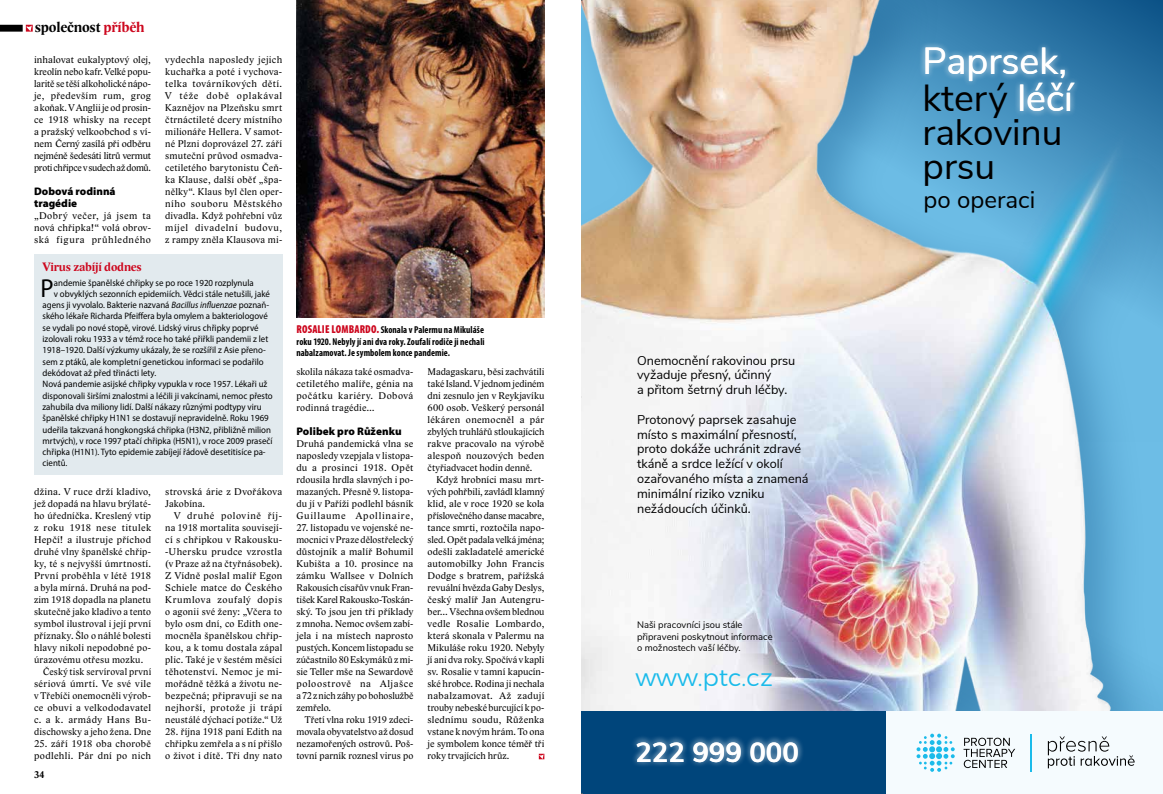
<style>
.page{position:relative;width:1163px;height:794px;background:#fff}
.page>*{position:absolute;margin:0;border:0;box-sizing:border-box;transform-origin:0 0}
.t1{font:37.6px "Nunito Sans";color:#000}
.t2{font:37.6px "Nunito Sans";color:#fff}
.t3{font:36.9px/33.9px "Nunito Sans";color:#000}
.t4{font:700 27.5px "Nunito Sans";color:#fff}
.t5{font:26.1px "Myriad Pro";color:#000;scale:.95 1}
.t6{font:300 24.2px "Montserrat";color:#1bbbea}
.t7{font:24px "Nunito Sans";color:#000}
.t8{font:700 15px "Lido STF";letter-spacing:-.01em;color:#000}
.t9{font:12.7px/14.8px "Nunito Sans";color:#000}
.t10{font:700 12.5px "Lido STF";letter-spacing:-.01em;color:#cd071e}
.t11{font:900 11px/12px "Myriad Pro";color:#000}
.t12{font:10px/12px "Lido STF";letter-spacing:.025em;color:#000;text-align:justify}
.t13{font:700 condensed 10px/11.4px "Myriad Pro";letter-spacing:.005em;color:#000;text-align:justify;scale:.95 1}
.t14{font:10px "Lido STF";letter-spacing:.045em;color:#000}
.t15{font:700 10px "Lido STF";color:#000}
.t16{font:9.4px/11.3px "Nunito Sans";color:#000}
.t17{font:9.3px "Myriad Pro";color:#000;scale:.95 1}
.s1{color:#cd071e}
.s2{font-style:italic}
.s3{font-weight:900;font-size:11.5px;color:#cd071e}
.s4{color:#fff}
</style>
<div class="page">
<div style="left:0;top:25px;width:23px;height:7px;background:#000"></div>
<svg style="left:26px;top:25px;width:7px;height:7px"></svg>
<img style="left:581px;top:0;width:581px;height:712px">
<div style="left:581px;top:712px;width:305px;height:82px;background:#00457b"></div>
<div style="left:629px;top:664px;width:148px;height:33px;background:#fff;opacity:.75"></div>
<div style="left:630px;top:735px;width:174px;height:33px;background:#fff;opacity:.75"></div>
<div style="left:886px;top:712px;width:276px;height:82px;background:#f5fbfe"></div>
<svg style="left:963px;top:737px;width:52px;height:31px"></svg>
<hr style="left:1030px;top:734px;width:1px;height:38px;background:#1bbbea">
<svg style="left:916px;top:733px;width:38px;height:39px"></svg>
<svg style="left:1047px;top:736px;width:87px;height:32px"></svg>
<div style="left:918px;top:41px;width:161px;height:77px;background:#fff;opacity:.75"></div>
<svg style="left:538px;top:753px;width:6px;height:6px"></svg>
<div style="left:34px;top:254px;width:248px;height:221px;background:#e2eaee"></div>
<img style="left:296px;top:0;width:248px;height:317px">
<h3 class="t8" style="left:35px;top:18px;width:111px">společnost <span class="s1">příběh</span></h3>
<p class="t12" style="left:34px;top:54px;width:118px">inhalovat eukalyptový olej, kreolín nebo kafr. Velké popu&shy;laritě se těší alkoholické nápo&shy;je, především rum, grog a koňak. V Anglii je od prosin&shy;ce 1918 whisky na recept a pražský velkoobchod s ví&shy;nem Černý zasílá při odběru nejméně šedesáti litrů vermut proti chřipce v sudech až domů.</p>
<p class="t11" style="left:34px;top:185px;width:83px">Dobová rodinná tragédie</p>
<p class="t12" style="left:34px;top:210px;width:118px">„Dobrý večer, já jsem ta nová chřipka!“ volá obrov&shy;ská figura průhledného</p>
<p class="t12" style="left:165px;top:54px;width:118px">vydechla naposledy jejich kuchařka a poté i vychova&shy;telka továrníkových dětí.<br>V téže době oplakával Kaznějov na Plzeňsku smrt čtrnáctileté dcery místního milionáře Hellera. V samot&shy;né Plzni doprovázel 27. září smuteční průvod osmadva&shy;cetiletého barytonistu Čeň&shy;ka Klause, další oběť „špa&shy;nělky“. Klaus byl člen oper&shy;ního souboru Městského divadla. Když pohřební vůz míjel divadelní budovu, z rampy zněla Klausova mi-</p>
<p class="t10" style="left:43px;top:260px;width:101px">Virus zabíjí dodnes</p>
<h3 class="t5" style="left:41px;top:272px;width:15px">P</h3>
<p class="t17" style="left:54px;top:277px;width:212px">andemie španělské chřipky se po roce 1920 rozplynula</p>
<p class="t17" style="left:54px;top:288px;width:229px">v obvyklých sezonních epidemiích. Vědci stále netušili, jaké</p>
<p class="t17" style="left:43px;top:299px;width:240px">agens ji vyvolalo. Bakterie nazvaná <span class="s2">Bacillus influenzae</span> poznaň-</p>
<p class="t17" style="left:43px;top:311px;width:239px">ského lékaře Richarda Pfeiffera byla omylem a bakteriologové</p>
<p class="t17" style="left:43px;top:322px;width:229px">se vydali po nové stopě, virové. Lidský virus chřipky poprvé</p>
<p class="t17" style="left:43px;top:333px;width:239px">izolovali roku 1933 a v témž roce ho také přiřkli pandemii z let</p>
<p class="t17" style="left:43px;top:344px;width:236px">1918–1920. Další výzkumy ukázaly, že se rozšířil z Asie přeno-</p>
<p class="t17" style="left:43px;top:356px;width:234px">sem z ptáků, ale kompletní genetickou informaci se podařilo</p>
<p class="t17" style="left:43px;top:367px;width:121px">dekódovat až před třinácti lety.</p>
<p class="t17" style="left:43px;top:378px;width:238px">Nová pandemie asijské chřipky vypukla v roce 1957. Lékaři už</p>
<p class="t17" style="left:43px;top:390px;width:244px">disponovali širšími znalostmi a léčili ji vakcínami, nemoc přesto</p>
<p class="t17" style="left:43px;top:401px;width:232px">zahubila dva miliony lidí. Další nákazy různými podtypy viru</p>
<p class="t17" style="left:43px;top:412px;width:239px">španělské chřipky H1N1 se dostavují nepravidelně. Roku 1969</p>
<p class="t17" style="left:43px;top:424px;width:242px">udeřila takzvaná hongkongská chřipka (H3N2, přibližně milion</p>
<p class="t17" style="left:43px;top:435px;width:243px">mrtvých), v roce 1997 ptačí chřipka (H5N1), v roce 2009 prasečí</p>
<p class="t17" style="left:43px;top:446px;width:236px">chřipka (H1N1). Tyto epidemie zabíjejí řádově desetitisíce pa-</p>
<p class="t17" style="left:43px;top:457px;width:28px">cientů.</p>
<p class="t12" style="left:34px;top:486px;width:118px">džina. V ruce drží kladivo,</p>
<p class="t12" style="left:34px;top:498px;width:118px">jež dopadá na hlavu brýlaté-</p>
<p class="t12" style="left:34px;top:510px;width:118px">ho úředníčka. Kreslený vtip</p>
<p class="t14" style="left:34px;top:522px;width:118px">z roku 1918 nese titulek</p>
<p class="t12" style="left:34px;top:534px;width:118px">Hepčí! a ilustruje příchod</p>
<p class="t12" style="left:34px;top:546px;width:118px">druhé vlny španělské chřip-</p>
<p class="t12" style="left:34px;top:558px;width:118px">ky, té s nejvyšší úmrtností.</p>
<p class="t12" style="left:34px;top:570px;width:118px">První proběhla v létě 1918</p>
<p class="t12" style="left:34px;top:582px;width:118px">a byla mírná. Druhá na pod-</p>
<p class="t12" style="left:34px;top:594px;width:118px">zim 1918 dopadla na planetu</p>
<p class="t12" style="left:34px;top:606px;width:118px">skutečně jako kladivo a tento</p>
<p class="t12" style="left:34px;top:618px;width:118px">symbol ilustroval i její první</p>
<p class="t12" style="left:34px;top:630px;width:118px">příznaky. Šlo o náhlé bolesti</p>
<p class="t12" style="left:34px;top:642px;width:118px">hlavy nikoli nepodobné po-</p>
<p class="t12" style="left:34px;top:654px;width:111px">úrazovému otřesu mozku.</p>
<p class="t12" style="left:43px;top:666px;width:110px">Český tisk servíroval první</p>
<p class="t12" style="left:34px;top:678px;width:118px">sériová úmrtí. Ve své vile</p>
<p class="t12" style="left:34px;top:690px;width:118px">v Třebíči onemocněli výrob-</p>
<p class="t12" style="left:34px;top:702px;width:118px">ce obuvi a velkododavatel</p>
<p class="t12" style="left:34px;top:714px;width:118px">c. a k. armády Hans Bu-</p>
<p class="t12" style="left:34px;top:726px;width:118px">dischowsky a jeho žena. Dne</p>
<p class="t12" style="left:34px;top:738px;width:118px">25. září 1918 oba chorobě podlehli. Pár dní po nich</p>
<p class="t15" style="left:34px;top:769px;width:12px">34</p>
<p class="t12" style="left:165px;top:486px;width:118px">strovská árie z Dvořákova<br>Jakobína.</p>
<p class="t12" style="left:165px;top:510px;width:118px;text-indent:9px">V druhé polovině říj&shy;na 1918 mortalita souvisejí&shy;cí s chřipkou v Rakousku--Uhersku prudce vzrostla (v Praze až na čtyřnásobek).<br>Z Vídně poslal malíř Egon Schiele matce do Českého Krumlova zoufalý dopis o agonii své ženy: „Včera to bylo osm dní, co Edith one&shy;mocněla španělskou chřip&shy;kou, a k tomu dostala zápal plic. Také je v šestém měsíci těhotenství. Nemoc je mi&shy;mořádně těžká a životu ne&shy;bezpečná; připravuji se na nejhorší, protože ji trápí neustálé dýchací potíže.“ Už</p>
<p class="t12" style="left:165px;top:726px;width:118px">28. října 1918 paní Edith na chřipku zemřela a s ní přišlo o život i dítě. Tři dny nato</p>
<p class="t13" style="left:296px;top:324px;width:200px"><span class="s3">ROSALIE LOMBARDO.</span> Skonala v Palermu na Mikuláše roku 1920. Nebyly jí ani dva roky. Zoufalí rodiče ji nechali nabalzamovat. Je symbolem konce pandemie.</p>
<p class="t12" style="left:296px;top:366px;width:118px">skolila nákaza také osmadva&shy;cetiletého malíře, génia na počátku kariéry. Dobová rodinná tragédie…</p>
<p class="t11" style="left:296px;top:425px;width:107px">Polibek pro Růženku</p>
<p class="t12" style="left:296px;top:438px;width:118px">Druhá pandemická vlna se naposledy vzepjala v listopa&shy;du a prosinci 1918. Opět rdousila hrdla slavných i po&shy;mazaných. Přesně 9. listopa&shy;du jí v Paříži podlehl básník Guillaume Apollinaire,</p>
<p class="t12" style="left:296px;top:522px;width:118px">27. listopadu ve vojenské ne&shy;mocnici v Praze dělostřelecký důstojník a malíř Bohumil Kubišta a 10. prosince na zámku Wallsee v Dolních Rakousích císařův vnuk Fran&shy;tišek Karel Rakousko-Toskán&shy;ský. To jsou jen tři příklady z mnoha. Nemoc ovšem zabí&shy;jela i na místech naprosto pustých. Koncem listopadu se zúčastnilo 80 Eskymáků z mi&shy;sie Teller mše na Sewardově poloostrově na Aljašce a 72 z nich záhy po bohoslužbě zemřelo.</p>
<p class="t12" style="left:296px;top:714px;width:118px;text-indent:8px">Třetí vlna roku 1919 zdeci&shy;movala obyvatelstvo až dosud nezamořených ostrovů. Poš&shy;tovní parník roznesl virus po</p>
<p class="t12" style="left:427px;top:366px;width:118px">Madagaskaru, běsi zachvátili také Island. V jednom jediném dni zesnulo jen v Reykjavíku 600 osob. Veškerý personál lékáren onemocněl a pár zbylých truhlářů stloukajících rakve pracovalo na výrobě alespoň nouzových beden čtyřiadvacet hodin denně.</p>
<p class="t12" style="left:427px;top:474px;width:118px;text-indent:9px">Když hrobníci masu mrt&shy;vých pohřbili, zavládl klamný klid, ale v roce 1920 se kola příslovečného danse macabre, tance smrti, roztočila napo&shy;sled. Opět padala velká jména; odešli zakladatelé americké automobilky John Francis Dodge s bratrem, pařížská revuální hvězda Gaby Deslys, český malíř Jan Autengru&shy;ber… Všechna ovšem blednou vedle Rosalie Lombardo, která skonala v Palermu na Mikuláše roku 1920. Nebyly jí ani dva roky. Spočívá v kapli sv. Rosalie v tamní kapucín&shy;ské hrobce. Rodina ji nechala nabalzamovat. Až zadují trouby nebeské burcující k po&shy;slednímu soudu, Růženka vstane k novým hrám. To ona je symbolem konce téměř tři roky trvajících hrůz.</p>
<p class="t9" style="left:637px;top:352px;width:160px">Onemocnění rakovinou prsu vyžaduje přesný, účinný<br>a přitom šetrný druh léčby.</p>
<p class="t9" style="left:637px;top:411px;width:173px">Protonový paprsek zasahuje místo s maximální přesností, proto dokáže uchránit zdravé tkáně a srdce ležící v okolí ozařovaného místa a znamená minimální riziko vzniku nežádoucích účinků.</p>
<p class="t16" style="left:637px;top:619px;width:137px">Naši pracovníci jsou stále připraveni poskytnout informace o možnostech vaší léčby.</p>
<h3 class="t6" style="left:635px;top:662px;width:139px">www.ptc.cz</h3>
<h3 class="t4" style="left:635px;top:732px;width:165px">222 999 000</h3>
<h1 class="t2" style="left:922px;top:34px;width:146px">Paprsek,</h1>
<h1 class="t1" style="left:922px;top:71px;width:152px">který <span class="s4">léčí</span></h1>
<h2 class="t3" style="left:922px;top:113px;width:141px">rakovinu prsu</h2>
<h3 class="t7" style="left:923px;top:182px;width:113px">po operaci</h3>
</div>
